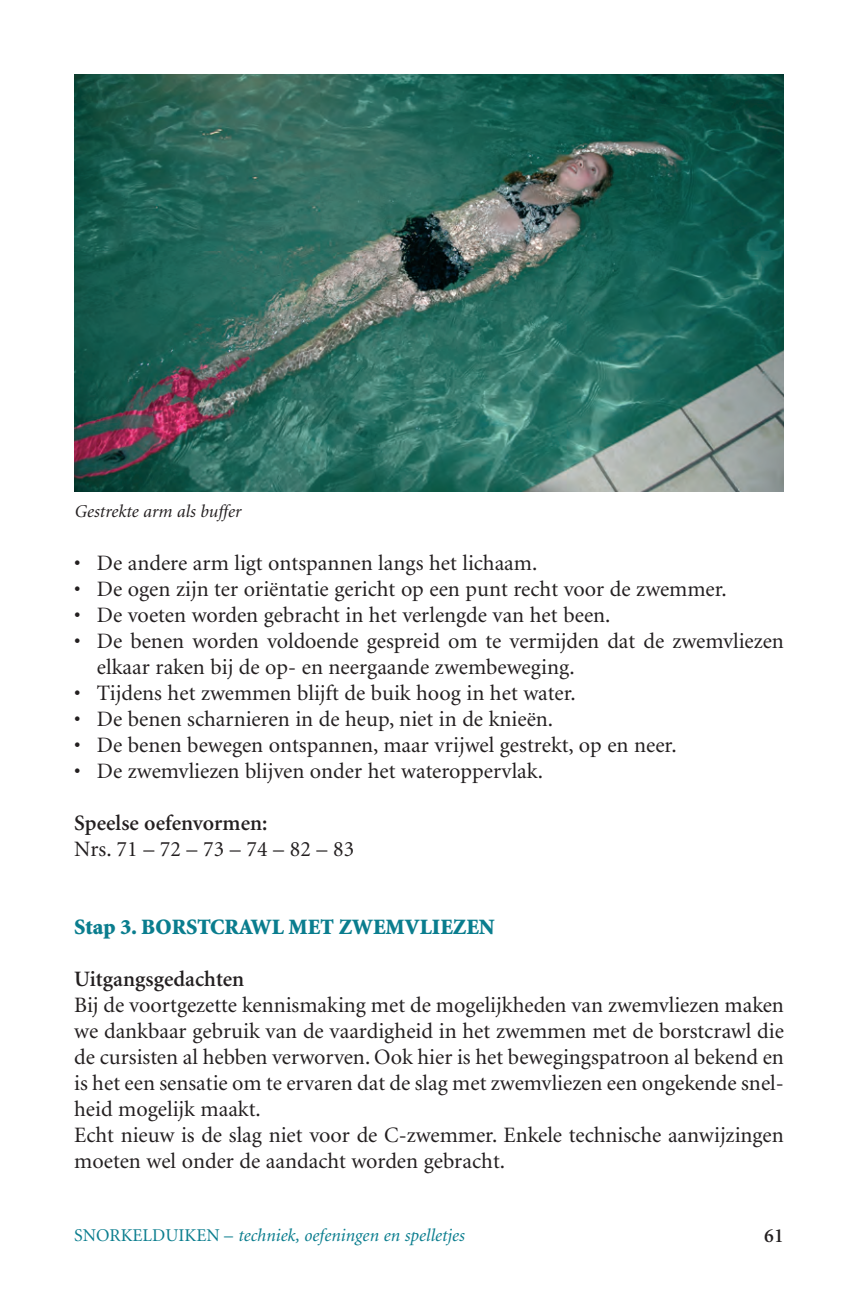
<style>
.page{position:relative;width:858px;height:1311px;background:#fff}
.page>*{position:absolute;margin:0;border:0;box-sizing:border-box;transform-origin:0 0}
.t1{font:22px/26px "Minion";color:#231f20}
.t2{font:600 22px "Minion";color:#231f20}
.t3{font:900 22px "Minion";color:#0a7d8e}
.t4{font:600 20px "Minion";color:#231f20}
.t5{font:italic 18px "Minion";color:#0a7d8e}
.t6{font:italic 18px "Minion";color:#231f20}
.s1{font-style:normal}
</style>
<div class="page">
<svg style="left:74px;top:74px;width:710px;height:418px;background:#356b60"></svg>
<p class="t6" style="left:74px;top:505px;width:168px">Gestrekte arm als buffer</p>
<p class="t1" style="left:74px;top:551px;width:464px">• De andere arm ligt ontspannen langs het lichaam.</p>
<p class="t1" style="left:74px;top:577px;width:653px">• De ogen zijn ter oriëntatie gericht op een punt recht voor de zwemmer.</p>
<p class="t1" style="left:74px;top:603px;width:537px">• De voeten worden gebracht in het verlengde van het been.</p>
<p class="t1" style="left:97px;top:629px;width:688px;text-indent:-23px">• De benen worden voldoende gespreid om te vermijden dat de zwemvliezen elkaar raken bij de op- en neergaande zwembeweging.</p>
<p class="t1" style="left:74px;top:681px;width:503px">• Tijdens het zwemmen blijft de buik hoog in het water.</p>
<p class="t1" style="left:74px;top:707px;width:480px">• De benen scharnieren in de heup, niet in de knieën.</p>
<p class="t1" style="left:74px;top:733px;width:603px">• De benen bewegen ontspannen, maar vrijwel gestrekt, op en neer.</p>
<p class="t1" style="left:74px;top:759px;width:470px">• De zwemvliezen blijven onder het wateroppervlak.</p>
<p class="t2" style="left:74px;top:814px;width:195px">Speelse oefenvormen:</p>
<p class="t1" style="left:74px;top:837px;width:281px">Nrs. 71 – 72 – 73 – 74 – 82 – 83</p>
<p class="t3" style="left:74px;top:918px;width:422px">Stap 3. BORSTCRAWL MET ZWEMVLIEZEN</p>
<p class="t2" style="left:74px;top:970px;width:171px">Uitgangsgedachten</p>
<p class="t1" style="left:74px;top:993px;width:710px">Bij de voortgezette kennismaking met de mogelijkheden van zwemvliezen maken we dankbaar gebruik van de vaardigheid in het zwemmen met de borstcrawl die de cursisten al hebben verworven. Ook hier is het bewegingspatroon al bekend en is het een sensatie om te ervaren dat de slag met zwemvliezen een ongekende snel&shy;heid mogelijk maakt.<br>Echt nieuw is de slag niet voor de C-zwemmer. Enkele technische aanwijzingen moeten wel onder de aandacht worden gebracht.</p>
<p class="t5" style="left:74px;top:1227px;width:391px"><span class="s1">SNORKELDUIKEN –</span> techniek, oefeningen en spelletjes</p>
<p class="t4" style="left:763px;top:1227px;width:21px">61</p>
</div>
